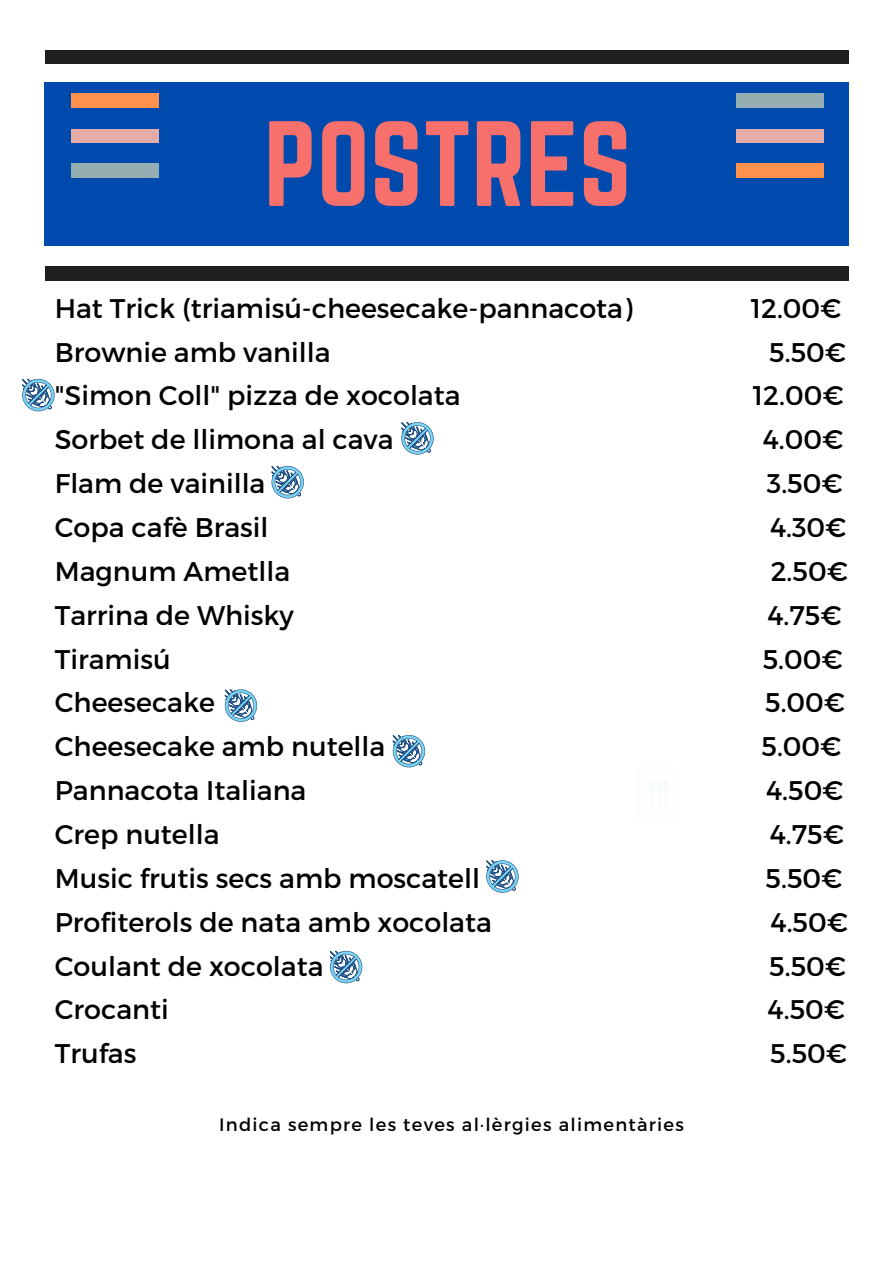
<style>
.page{position:relative;width:893px;height:1264px;background:#fff}
.page>*{position:absolute;margin:0;border:0;box-sizing:border-box;transform-origin:0 0}
.t1{font:105.9px "Norwester";color:#f7706b}
.t2{font:27px "Montserrat";color:#000}
.t3{font:18px "Montserrat";letter-spacing:.07em;color:#000}
</style>
<div class="page">
<div style="left:46px;top:266px;width:802px;height:14px;background:#1f1f1f"></div>
<div style="left:46px;top:50px;width:802px;height:14px;background:#1f1f1f"></div>
<div style="left:44px;top:82px;width:804px;height:163px;background:#004aad"></div>
<div style="left:735px;top:129px;width:88px;height:14px;background:#e4aba7"></div>
<div style="left:735px;top:94px;width:88px;height:13px;background:#95aeb1"></div>
<div style="left:735px;top:164px;width:88px;height:13px;background:#ff914d"></div>
<div style="left:71px;top:129px;width:88px;height:14px;background:#e4aba7"></div>
<div style="left:71px;top:94px;width:88px;height:13px;background:#ff914d"></div>
<div style="left:71px;top:164px;width:88px;height:13px;background:#95aeb1"></div>
<svg style="left:330px;top:950px;width:32px;height:33px"></svg>
<svg style="left:486px;top:860px;width:32px;height:32px"></svg>
<svg style="left:392px;top:734px;width:33px;height:33px"></svg>
<svg style="left:224px;top:689px;width:33px;height:33px"></svg>
<svg style="left:271px;top:466px;width:33px;height:32px"></svg>
<svg style="left:401px;top:422px;width:32px;height:32px"></svg>
<svg style="left:22px;top:379px;width:33px;height:32px"></svg>
<h1 class="t1" style="left:264px;top:100px;width:369px">POSTRES</h1>
<p class="t2" style="left:55px;top:290px;width:579px">Hat Trick (triamisú-cheesecake-pannacota)</p>
<p class="t2" style="left:750px;top:290px;width:92px">12.00€</p>
<p class="t2" style="left:55px;top:334px;width:277px">Brownie amb vanilla</p>
<p class="t2" style="left:769px;top:334px;width:78px">5.50€</p>
<p class="t2" style="left:55px;top:378px;width:407px">"Simon Coll" pizza de xocolata</p>
<p class="t2" style="left:752px;top:378px;width:92px">12.00€</p>
<p class="t2" style="left:55px;top:422px;width:340px">Sorbet de llimona al cava</p>
<p class="t2" style="left:762px;top:422px;width:82px">4.00€</p>
<p class="t2" style="left:55px;top:466px;width:212px">Flam de vainilla</p>
<p class="t2" style="left:766px;top:466px;width:77px">3.50€</p>
<p class="t2" style="left:55px;top:510px;width:215px">Copa cafè Brasil</p>
<p class="t2" style="left:770px;top:510px;width:78px">4.30€</p>
<p class="t2" style="left:55px;top:553px;width:237px">Magnum Ametlla</p>
<p class="t2" style="left:770px;top:553px;width:79px">2.50€</p>
<p class="t2" style="left:55px;top:597px;width:240px">Tarrina de Whisky</p>
<p class="t2" style="left:767px;top:597px;width:76px">4.75€</p>
<p class="t2" style="left:55px;top:641px;width:117px">Tiramisú</p>
<p class="t2" style="left:762px;top:641px;width:82px">5.00€</p>
<p class="t2" style="left:55px;top:685px;width:162px">Cheesecake</p>
<p class="t2" style="left:765px;top:685px;width:82px">5.00€</p>
<p class="t2" style="left:55px;top:729px;width:332px">Cheesecake amb nutella</p>
<p class="t2" style="left:761px;top:729px;width:82px">5.00€</p>
<p class="t2" style="left:55px;top:773px;width:253px">Pannacota Italiana</p>
<p class="t2" style="left:766px;top:773px;width:79px">4.50€</p>
<p class="t2" style="left:55px;top:816px;width:166px">Crep nutella</p>
<p class="t2" style="left:769px;top:816px;width:76px">4.75€</p>
<p class="t2" style="left:55px;top:860px;width:426px">Music frutis secs amb moscatell</p>
<p class="t2" style="left:765px;top:860px;width:78px">5.50€</p>
<p class="t2" style="left:55px;top:904px;width:438px">Profiterols de nata amb xocolata</p>
<p class="t2" style="left:770px;top:904px;width:79px">4.50€</p>
<p class="t2" style="left:55px;top:948px;width:270px">Coulant de xocolata</p>
<p class="t2" style="left:769px;top:948px;width:78px">5.50€</p>
<p class="t2" style="left:55px;top:992px;width:115px">Crocanti</p>
<p class="t2" style="left:767px;top:992px;width:79px">4.50€</p>
<p class="t2" style="left:55px;top:1036px;width:83px">Trufas</p>
<p class="t2" style="left:770px;top:1036px;width:78px">5.50€</p>
<p class="t3" style="left:219px;top:1113px;width:466px">Indica sempre les teves al·lèrgies alimentàries</p>
</div>
